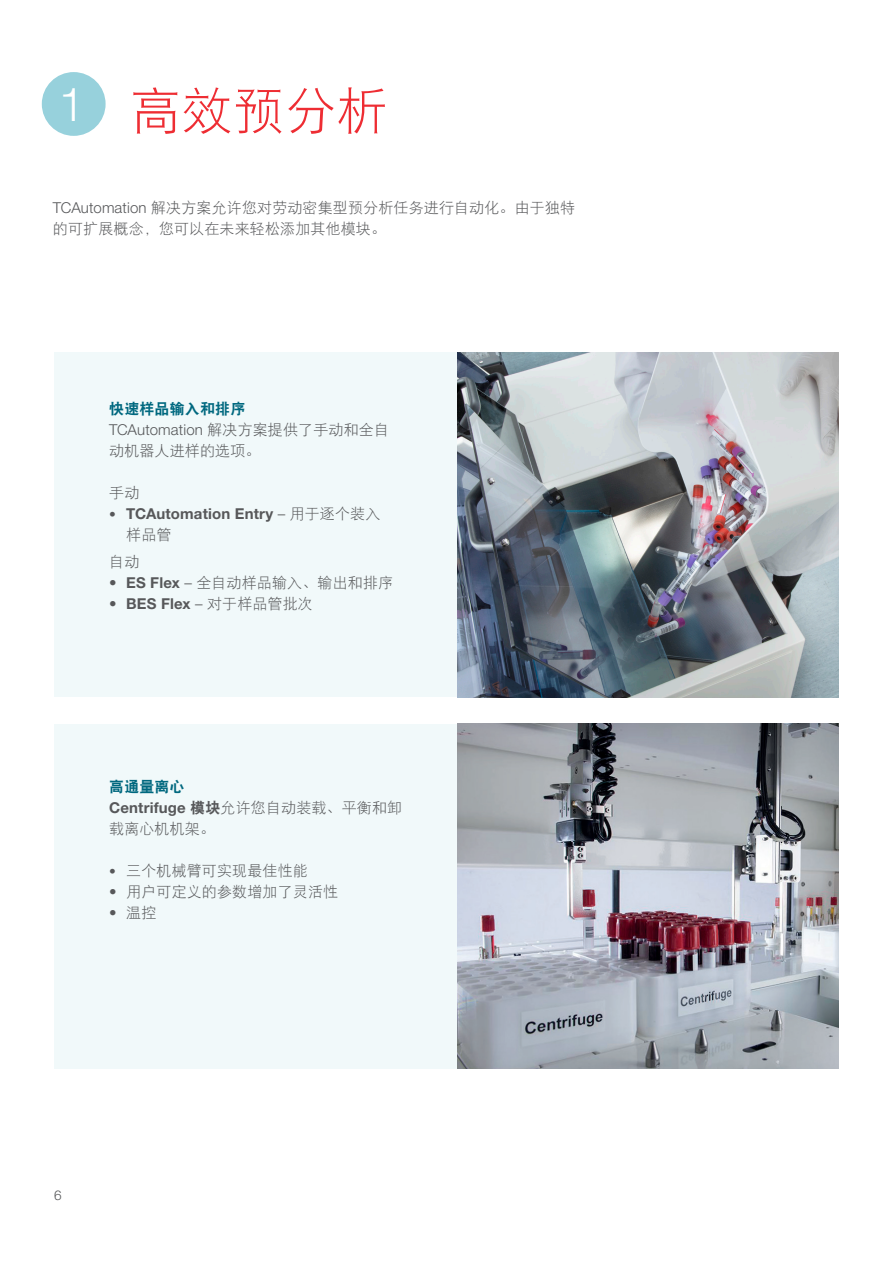
<style>
.page{position:relative;width:893px;height:1263px;background:#fff}
.page>*{position:absolute;margin:0;border:0;box-sizing:border-box;transform-origin:0 0}
.Headline{font:51px "DF Hei W3";letter-spacing:.01em;color:#ee2d33}
.Pull_Quote{font:300 46.8px "Helvetica Neue LTW1 G";color:#fff}
.Body_Copy{font:15px/21px "DF Hei W3";letter-spacing:.01em;color:#57585a}
.Body_Copy-2{font:700 15px/21px "Helvetica Neue LTW1 G";letter-spacing:.01em;color:#57585a}
.Body_Copy-3{font:15px "DF Hei W9";letter-spacing:.01em;color:#00687f}
.t1{font:300 13.5px "Helvetica Neue LTW1 G";color:#57585a}
.s1{font-family:"Helvetica Neue LTW1 G";font-weight:300}
.s2{font-weight:300;font-size:13.5px}
.s3{font-weight:300}
.s4{font-family:"DF Hei W3";font-weight:400}
.s5{font-family:"Helvetica Neue LTW1 G";font-weight:700}
.s6{font-family:"DF Hei W9"}
.s7{font-family:"Helvetica Neue LTW1 G";font-weight:300;font-size:13.5px}
</style>
<div class="page">
<div style="left:661px;top:352px;width:7px;height:26px;background:#c7ced3"></div>
<div style="left:55px;top:353px;width:403px;height:344px;background:#f1f9fa"></div>
<div style="left:55px;top:724px;width:403px;height:344px;background:#f1f9fa"></div>
<div style="left:42px;top:72px;width:64px;height:64px;background:#97d1dc;border-radius:50%"></div>
<img style="left:457px;top:353px;width:382px;height:344px">
<img style="left:457px;top:724px;width:382px;height:344px">
<p class="Pull_Quote" style="left:59px;top:76px;width:28px">1</p>
<p class="Headline" style="left:130px;top:85px;width:259px">高效预分析</p>
<p class="Body_Copy" style="left:53px;top:197px;width:524px"><span class="s1">TCAutomation</span> 解决方案允许您对劳动密集型预分析任务进行自动化。由于独特的可扩展概念，您可以在未来轻松添加其他模块。</p>
<p class="Body_Copy-3" style="left:109px;top:401px;width:138px">快速样品输入和排序</p>
<p class="Body_Copy" style="left:109px;top:419px;width:281px"><span class="s1">TCAutomation</span> 解决方案提供了手动和全自动机器人进样的选项。</p>
<p class="Body_Copy" style="left:109px;top:482px;width:32px">手动</p>
<p class="Body_Copy-2" style="left:126px;top:503px;width:256px;text-indent:-17px"><span class="s2">•</span> TCAutomation Entry <span class="s3">–</span> <span class="s4">用于逐个装入样品管</span></p>
<p class="Body_Copy" style="left:109px;top:551px;width:32px">自动</p>
<p class="Body_Copy" style="left:109px;top:572px;width:285px"><span class="s1">•</span> <span class="s5">ES Flex</span> <span class="s1">–</span> 全自动样品输入、输出和排序</p>
<p class="Body_Copy-2" style="left:109px;top:593px;width:205px"><span class="s3">•</span> BES Flex <span class="s3">–</span> <span class="s4">对于样品管批次</span></p>
<p class="Body_Copy-3" style="left:109px;top:779px;width:77px">高通量离心</p>
<p class="Body_Copy" style="left:109px;top:797px;width:295px"><span class="s5">Centrifuge</span> <span class="s6">模块</span>允许您自动装载、平衡和卸载离心机机架。</p>
<p class="Body_Copy" style="left:109px;top:860px;width:200px"><span class="s7">•</span> 三个机械臂可实现最佳性能</p>
<p class="Body_Copy" style="left:109px;top:881px;width:230px"><span class="s1">•</span> 用户可定义的参数增加了灵活性</p>
<p class="Body_Copy" style="left:109px;top:902px;width:49px"><span class="s1">•</span> 温控</p>
<p class="t1" style="left:54px;top:1186px;width:9px">6</p>
</div>
